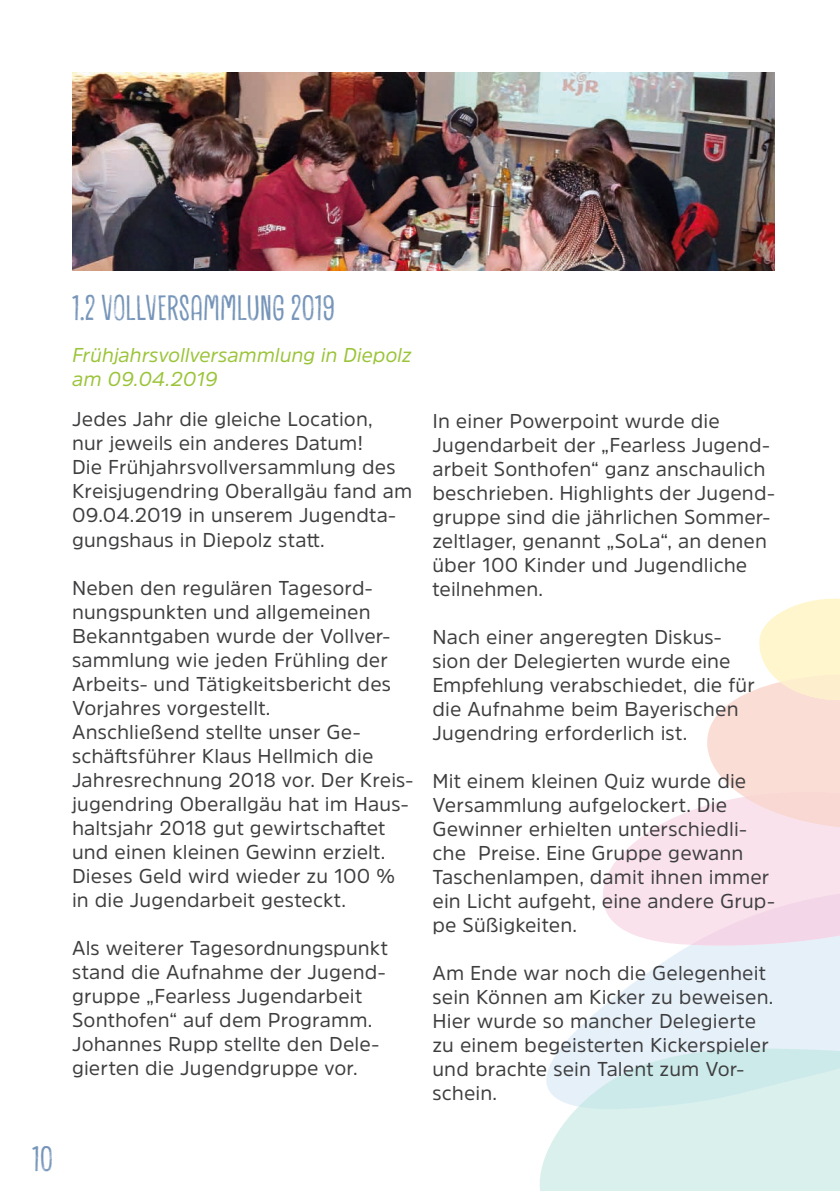
<style>
.page{position:relative;width:840px;height:1191px;background:#fff}
.page>*{position:absolute;margin:0;border:0;box-sizing:border-box;transform-origin:0 0}
.t1{font:34px "Canvas Inline";letter-spacing:-.005em;color:#7695b9}
.t2{font:20px/24px "Amsi Pro";letter-spacing:.005em;color:#3e3e40}
.t3{font:italic 20px/24px "Amsi Pro";letter-spacing:-.005em;color:#9bc43a}
</style>
<div class="page">
<div style="left:539px;top:1113px;width:300px;height:78px;background:#daf0ec"></div>
<svg style="left:546px;top:949px;width:293px;height:164px;fill:#e6f0f8"></svg>
<svg style="left:603px;top:808px;width:236px;height:141px;fill:#f9e2ec"></svg>
<svg style="left:700px;top:598px;width:139px;height:260px"></svg>
<svg style="left:690px;top:881px;width:149px;height:67px"></svg>
<svg style="left:578px;top:1047px;width:261px;height:62px"></svg>
<img style="left:72px;top:72px;width:702px;height:198px">
<h1 class="t1" style="left:72px;top:288px;width:264px">1.2 VOLLVERSAMMLUNG 2019</h1>
<p class="t3" style="left:72px;top:343px;width:341px">Frühjahrsvollversammlung in Diepolz am 09.04.2019</p>
<p class="t2" style="left:72px;top:407px;width:341px">Jedes Jahr die gleiche Location,<br>nur jeweils ein anderes Datum!<br>Die Frühjahrsvollversammlung des<br>Kreisjugendring Oberallgäu fand am<br>09.04.2019 in unserem Jugendta&shy;gungshaus in Diepolz statt.</p>
<p class="t2" style="left:72px;top:575px;width:343px">Neben den regulären Tagesord&shy;nungspunkten und allgemeinen<br>Bekanntgaben wurde der Vollver&shy;sammlung wie jeden Frühling der<br>Arbeits- und Tätigkeitsbericht des<br>Vorjahres vorgestellt.<br>Anschließend stellte unser Ge&shy;schäftsführer Klaus Hellmich die<br>Jahresrechnung 2018 vor. Der Kreis&shy;jugendring Oberallgäu hat im Haus&shy;haltsjahr 2018 gut gewirtschaftet und einen kleinen Gewinn erzielt.<br>Dieses Geld wird wieder zu 100 % in die Jugendarbeit gesteckt.</p>
<p class="t2" style="left:72px;top:935px;width:317px">Als weiterer Tagesordnungspunkt stand die Aufnahme der Jugend&shy;gruppe „Fearless Jugendarbeit<br>Sonthofen“ auf dem Programm.<br>Johannes Rupp stellte den Dele&shy;gierten die Jugendgruppe vor.</p>
<h1 class="t1" style="left:32px;top:1139px;width:23px">10</h1>
<p class="t2" style="left:432px;top:408px;width:344px">In einer Powerpoint wurde die<br>Jugendarbeit der „Fearless Jugend&shy;arbeit Sonthofen“ ganz anschaulich beschrieben. Highlights der Jugend&shy;gruppe sind die jährlichen Sommer&shy;zeltlager, genannt „SoLa“, an denen über 100 Kinder und Jugendliche teilnehmen.</p>
<p class="t2" style="left:432px;top:624px;width:324px">Nach einer angeregten Diskus&shy;sion der Delegierten wurde eine<br>Empfehlung verabschiedet, die für die Aufnahme beim Bayerischen<br>Jugendring erforderlich ist.</p>
<p class="t2" style="left:432px;top:768px;width:344px">Mit einem kleinen Quiz wurde die<br>Versammlung aufgelockert. Die<br>Gewinner erhielten unterschiedli&shy;che Preise. Eine Gruppe gewann<br>Taschenlampen, damit ihnen immer ein Licht aufgeht, eine andere Grup&shy;pe Süßigkeiten.</p>
<p class="t2" style="left:432px;top:960px;width:342px">Am Ende war noch die Gelegenheit sein Können am Kicker zu beweisen.<br>Hier wurde so mancher Delegierte zu einem begeisterten Kickerspieler und brachte sein Talent zum Vor&shy;schein.</p>
</div>
